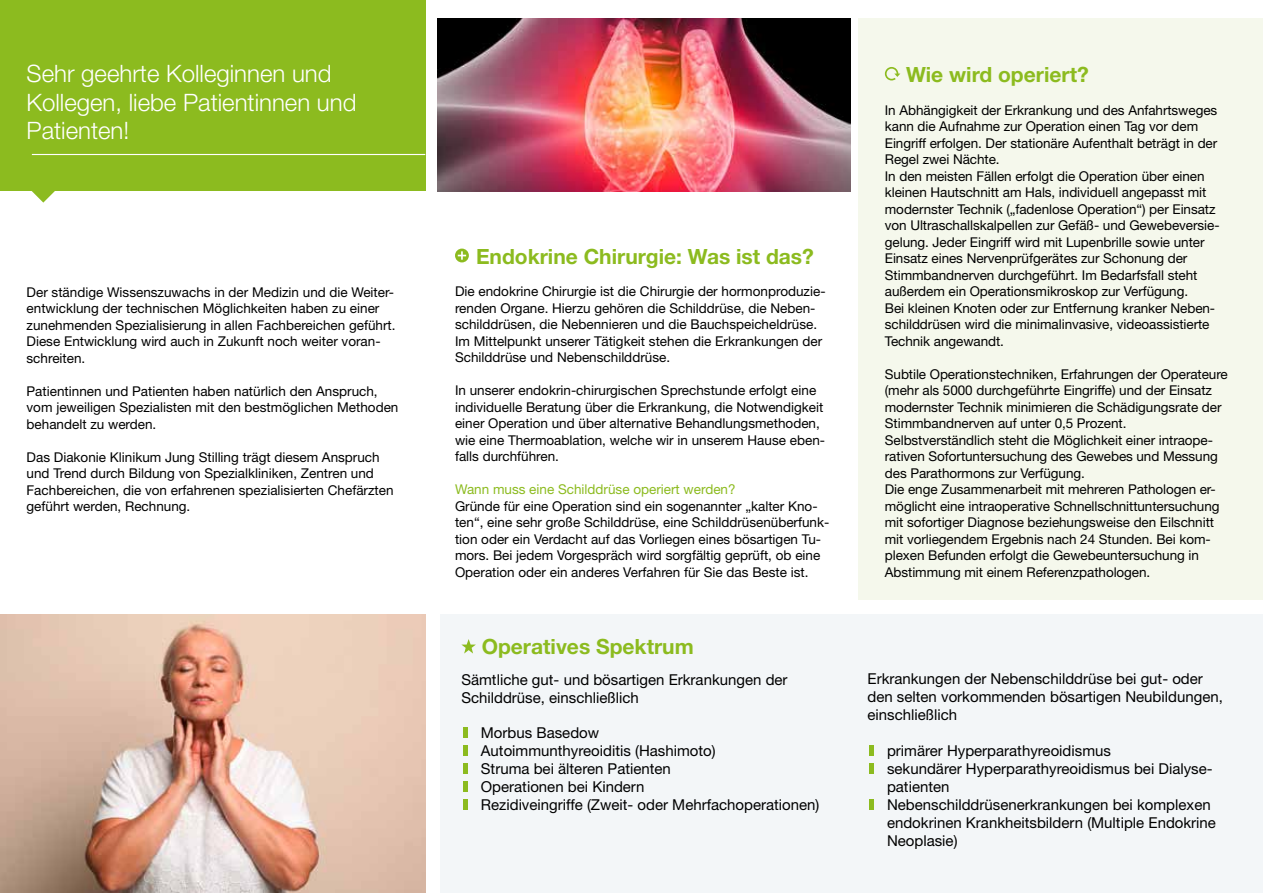
<style>
.page{position:relative;width:1263px;height:893px;background:#fff}
.page>*{position:absolute;margin:0;border:0;box-sizing:border-box;transform-origin:0 0}
.t1{font:300 24px/28.5px "Helvetica Neue LT Pro";color:#fff}
.t2{font:700 21px "Helvetica Neue LT Pro";color:#8cbb1f}
.t3{font:15px/18px "Helvetica Neue LT Std";color:#000}
.t4{font:13.5px/16.5px "Helvetica Neue LT Std";letter-spacing:-.005em;color:#000}
.t5{font:13.5px "Helvetica Neue LT Std";color:#8cbb1f}
</style>
<div class="page">
<div style="left:0;top:0;width:425px;height:191px;background:#8cbb1f"></div>
<div style="left:858px;top:18px;width:405px;height:582px;background:#f5f8ec"></div>
<div style="left:440px;top:614px;width:823px;height:279px;background:#f3f6f8"></div>
<img style="left:0;top:614px;width:425px;height:279px">
<img style="left:437px;top:18px;width:413px;height:173px">
<svg style="left:455px;top:249px;width:14px;height:13px"></svg>
<svg style="left:885px;top:67px;width:15px;height:13px"></svg>
<svg style="left:461px;top:639px;width:15px;height:14px"></svg>
<div style="left:463px;top:728px;width:5px;height:10px;background:#8cbb1f"></div>
<div style="left:463px;top:746px;width:5px;height:10px;background:#8cbb1f"></div>
<div style="left:463px;top:764px;width:5px;height:10px;background:#8cbb1f"></div>
<div style="left:463px;top:782px;width:5px;height:10px;background:#8cbb1f"></div>
<div style="left:463px;top:800px;width:5px;height:10px;background:#8cbb1f"></div>
<div style="left:869px;top:746px;width:5px;height:10px;background:#8cbb1f"></div>
<div style="left:869px;top:764px;width:5px;height:10px;background:#8cbb1f"></div>
<div style="left:869px;top:800px;width:5px;height:10px;background:#8cbb1f"></div>
<hr style="left:32px;top:154px;width:393px;height:1px;background:#fff">
<svg style="left:31px;top:191px;width:24px;height:12px"></svg>
<h1 class="t1" style="left:27px;top:59px;width:331px">Sehr geehrte Kolleginnen und<br>Kollegen, liebe Patientinnen und<br>Patienten!</h1>
<p class="t4" style="left:27px;top:283px;width:371px">Der ständige Wissenszuwachs in der Medizin und die Weiter&shy;entwicklung der technischen Möglichkeiten haben zu einer zunehmenden Spezialisierung in allen Fachbereichen geführt.<br>Diese Entwicklung wird auch in Zukunft noch weiter voran&shy;schreiten.</p>
<p class="t4" style="left:27px;top:382px;width:373px">Patientinnen und Patienten haben natürlich den Anspruch, vom jeweiligen Spezialisten mit den bestmöglichen Methoden behandelt zu werden.</p>
<p class="t4" style="left:27px;top:448px;width:369px">Das Diakonie Klinikum Jung Stilling trägt diesem Anspruch und Trend durch Bildung von Spezialkliniken, Zentren und Fachbereichen, die von erfahrenen spezialisierten Chefärzten geführt werden, Rechnung.</p>
<h2 class="t2" style="left:476px;top:243px;width:339px">Endokrine Chirurgie: Was ist das?</h2>
<p class="t4" style="left:455px;top:283px;width:372px">Die endokrine Chirurgie ist die Chirurgie der hormonproduzie&shy;renden Organe. Hierzu gehören die Schilddrüse, die Neben&shy;schilddrüsen, die Nebennieren und die Bauchspeicheldrüse.<br>Im Mittelpunkt unserer Tätigkeit stehen die Erkrankungen der Schilddrüse und Nebenschilddrüse.</p>
<p class="t4" style="left:455px;top:382px;width:372px">In unserer endokrin-chirurgischen Sprechstunde erfolgt eine individuelle Beratung über die Erkrankung, die Notwendigkeit einer Operation und über alternative Behandlungsmethoden, wie eine Thermoablation, welche wir in unserem Hause eben&shy;falls durchführen.</p>
<p class="t5" style="left:455px;top:482px;width:282px">Wann muss eine Schilddrüse operiert werden?</p>
<p class="t4" style="left:455px;top:498px;width:376px">Gründe für eine Operation sind ein sogenannter „kalter Kno&shy;ten“, eine sehr große Schilddrüse, eine Schilddrüsenüberfunk&shy;tion oder ein Verdacht auf das Vorliegen eines bösartigen Tu&shy;mors. Bei jedem Vorgespräch wird sorgfältig geprüft, ob eine Operation oder ein anderes Verfahren für Sie das Beste ist.</p>
<h2 class="t2" style="left:482px;top:633px;width:213px">Operatives Spektrum</h2>
<p class="t3" style="left:461px;top:670px;width:328px">Sämtliche gut- und bösartigen Erkrankungen der<br>Schilddrüse, einschließlich</p>
<p class="t3" style="left:481px;top:723px;width:340px">Morbus Basedow<br>Autoimmunthyreoiditis (Hashimoto)<br>Struma bei älteren Patienten<br>Operationen bei Kindern<br>Rezidiveingriffe (Zweit- oder Mehrfachoperationen)</p>
<h2 class="t2" style="left:906px;top:62px;width:184px">Wie wird operiert?</h2>
<p class="t4" style="left:885px;top:101px;width:336px">In Abhängigkeit der Erkrankung und des Anfahrtsweges kann die Aufnahme zur Operation einen Tag vor dem Eingriff erfolgen. Der stationäre Aufenthalt beträgt in der Regel zwei Nächte.<br>In den meisten Fällen erfolgt die Operation über einen kleinen Hautschnitt am Hals, individuell angepasst mit modernster Technik („fadenlose Operation“) per Einsatz von Ultraschallskalpellen zur Gefäß- und Gewebeversie&shy;gelung. Jeder Eingriff wird mit Lupenbrille sowie unter Einsatz eines Nervenprüfgerätes zur Schonung der Stimmbandnerven durchgeführt. Im Bedarfsfall steht außerdem ein Operationsmikroskop zur Verfügung.<br>Bei kleinen Knoten oder zur Entfernung kranker Neben&shy;schilddrüsen wird die minimalinvasive, videoassistierte Technik angewandt.</p>
<p class="t4" style="left:885px;top:365px;width:344px">Subtile Operationstechniken, Erfahrungen der Operateure (mehr als 5000 durchgeführte Eingriffe) und der Einsatz modernster Technik minimieren die Schädigungsrate der Stimmbandnerven auf unter 0,5 Prozent.<br>Selbstverständlich steht die Möglichkeit einer intraope&shy;rativen Sofortuntersuchung des Gewebes und Messung des Parathormons zur Verfügung.<br>Die enge Zusammenarbeit mit mehreren Pathologen er&shy;möglicht eine intraoperative Schnellschnittuntersuchung mit sofortiger Diagnose beziehungsweise den Eilschnitt mit vorliegendem Ergebnis nach 24 Stunden. Bei kom&shy;plexen Befunden erfolgt die Gewebeuntersuchung in Abstimmung mit einem Referenzpathologen.</p>
<p class="t3" style="left:867px;top:669px;width:357px">Erkrankungen der Nebenschilddrüse bei gut- oder den selten vorkommenden bösartigen Neubildungen, einschließlich</p>
<p class="t3" style="left:887px;top:741px;width:330px">primärer Hyperparathyreoidismus<br>sekundärer Hyperparathyreoidismus bei Dialyse&shy;patienten<br>Nebenschilddrüsenerkrankungen bei komplexen endokrinen Krankheitsbildern (Multiple Endokrine Neoplasie)</p>
</div>
